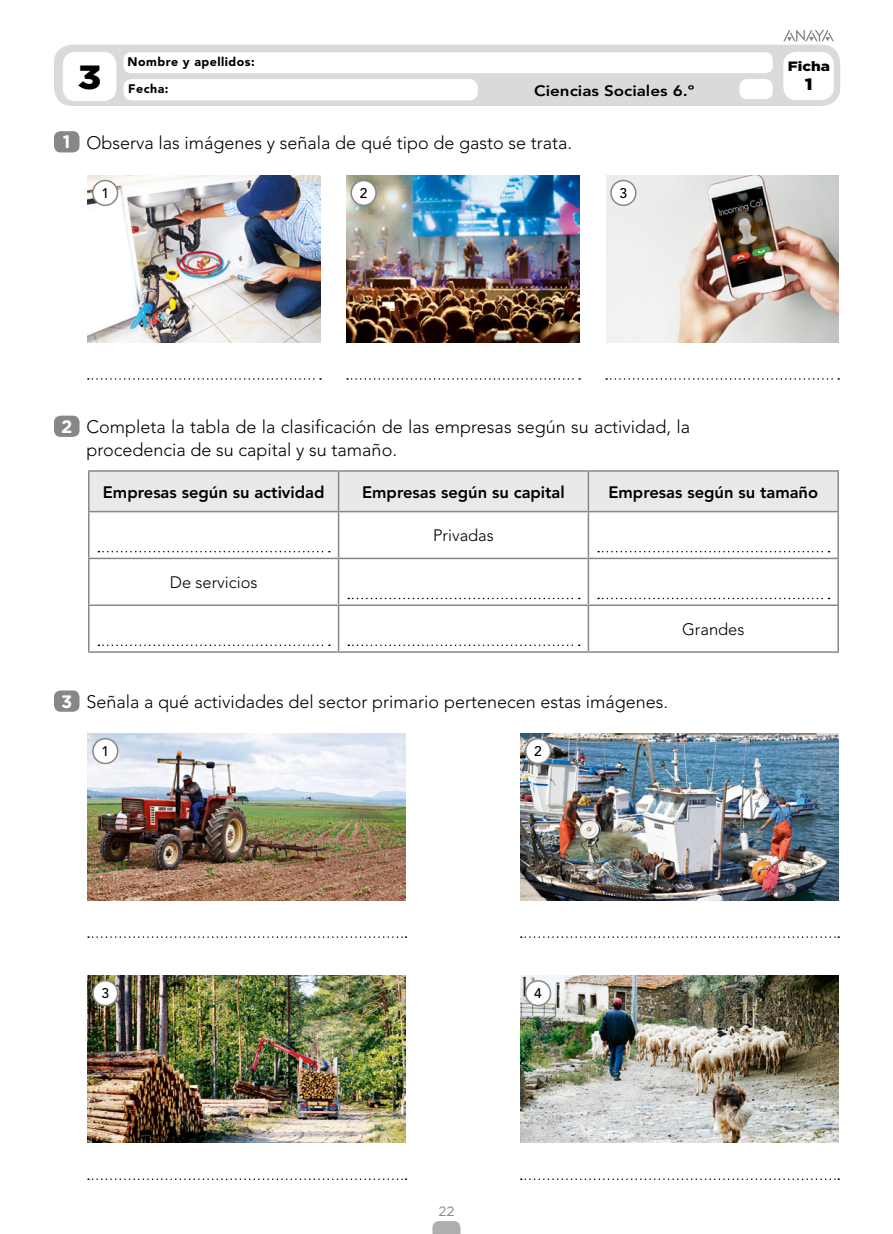
<style>
.page{position:relative;width:893px;height:1234px;background:#fff}
.page>*{position:absolute;margin:0;border:0;box-sizing:border-box;transform-origin:0 0}
.t1{font:900 33.45px "Gotham";color:#000;scale:1.13 1}
.nuclActiv1-9{font:300 18px/22.5px "Avenir LT Std";color:#000}
.t2{font:700 18px "Gotham";color:#fff}
.nuclActivSinEscribir{font:800 16.5px "Avenir LT Std";color:#000}
.nuclActivSinEscribir-2{font:300 16.5px "Avenir LT Std";color:#000}
.t3{font:900 16.5px "Gotham";color:#000;scale:1.13 1}
.t4{font:800 15px "Avenir LT Std";color:#000;scale:1.13 1}
.nuclActiv1-9-2{font:500 13.8px "Avenir LT Std";color:#000}
.t5{font:900 13.5px "Gotham";color:#000;scale:1.13 1}
.t6{font:13.5px "Gotham";color:#878787}
.t7{font:900 12.3px "Avenir LT Std";letter-spacing:.04em;color:#000}
</style>
<div class="page">
<svg style="left:432px;top:1221px;width:28px;height:12px"></svg>
<div style="left:54px;top:45px;width:786px;height:61px;background:#dadada;border-radius:18px"></div>
<div style="left:63px;top:52px;width:53px;height:49px;background:#fff;border-radius:13px"></div>
<div style="left:739px;top:79px;width:34px;height:20px;background:#fff;border-radius:8px"></div>
<div style="left:783px;top:52px;width:51px;height:48px;background:#fff;border-radius:13px"></div>
<div style="left:123px;top:79px;width:355px;height:21px;background:#fff;border-radius:9px"></div>
<div style="left:123px;top:52px;width:650px;height:21px;background:#fff;border-radius:8px"></div>
<svg style="left:783px;top:29px;width:51px;height:12px"></svg>
<div style="left:54px;top:131px;width:26px;height:21px;background:#878787;border-radius:7px"></div>
<div style="left:54px;top:690px;width:26px;height:21px;background:#878787;border-radius:7px"></div>
<div style="left:54px;top:415px;width:26px;height:22px;background:#878787;border-radius:7px"></div>
<div style="left:90px;top:471px;width:747px;height:39px;background:#e9e9e9"></div>
<svg style="left:90px;top:512px;width:747px;height:139px"></svg>
<hr style="left:88px;top:470px;width:251px;height:1px;background:#878787">
<hr style="left:88px;top:471px;width:2px;height:39px;background:#878787">
<hr style="left:339px;top:470px;width:249px;height:1px;background:#878787">
<hr style="left:338px;top:471px;width:1px;height:39px;background:#878787">
<hr style="left:588px;top:470px;width:251px;height:1px;background:#878787">
<hr style="left:588px;top:471px;width:1px;height:39px;background:#878787">
<hr style="left:837px;top:471px;width:2px;height:39px;background:#878787">
<hr style="left:88px;top:510px;width:251px;height:2px;background:#878787">
<hr style="left:88px;top:512px;width:2px;height:45px;background:#878787">
<hr style="left:339px;top:510px;width:249px;height:2px;background:#878787">
<hr style="left:338px;top:512px;width:1px;height:45px;background:#878787">
<hr style="left:588px;top:510px;width:251px;height:2px;background:#878787">
<hr style="left:588px;top:512px;width:1px;height:45px;background:#878787">
<hr style="left:837px;top:512px;width:2px;height:45px;background:#878787">
<hr style="left:88px;top:557px;width:251px;height:2px;background:#878787">
<hr style="left:88px;top:559px;width:2px;height:45px;background:#878787">
<hr style="left:339px;top:557px;width:249px;height:2px;background:#878787">
<hr style="left:338px;top:559px;width:1px;height:45px;background:#878787">
<hr style="left:588px;top:557px;width:251px;height:2px;background:#878787">
<hr style="left:588px;top:559px;width:1px;height:45px;background:#878787">
<hr style="left:837px;top:559px;width:2px;height:45px;background:#878787">
<hr style="left:88px;top:604px;width:251px;height:2px;background:#878787">
<hr style="left:88px;top:606px;width:2px;height:45px;background:#878787">
<hr style="left:339px;top:604px;width:249px;height:2px;background:#878787">
<hr style="left:338px;top:606px;width:1px;height:45px;background:#878787">
<hr style="left:588px;top:604px;width:251px;height:2px;background:#878787">
<hr style="left:588px;top:606px;width:1px;height:45px;background:#878787">
<hr style="left:837px;top:606px;width:2px;height:45px;background:#878787">
<hr style="left:88px;top:651px;width:251px;height:1px;background:#878787">
<hr style="left:339px;top:651px;width:249px;height:1px;background:#878787">
<hr style="left:588px;top:651px;width:251px;height:1px;background:#878787">
<svg style="left:98px;top:551px;width:232px;height:1px"></svg>
<svg style="left:598px;top:551px;width:231px;height:1px"></svg>
<svg style="left:348px;top:597px;width:232px;height:2px"></svg>
<svg style="left:598px;top:597px;width:231px;height:2px"></svg>
<svg style="left:98px;top:644px;width:232px;height:2px"></svg>
<svg style="left:348px;top:644px;width:232px;height:2px"></svg>
<img style="left:88px;top:175px;width:232px;height:167px">
<img style="left:521px;top:733px;width:317px;height:167px">
<img style="left:521px;top:975px;width:317px;height:167px">
<img style="left:88px;top:733px;width:317px;height:167px">
<img style="left:88px;top:975px;width:317px;height:167px">
<svg style="left:88px;top:378px;width:233px;height:1px"></svg>
<svg style="left:521px;top:936px;width:318px;height:1px"></svg>
<svg style="left:521px;top:1178px;width:318px;height:1px"></svg>
<svg style="left:88px;top:936px;width:318px;height:1px"></svg>
<svg style="left:88px;top:1178px;width:318px;height:1px"></svg>
<img style="left:347px;top:175px;width:232px;height:167px">
<svg style="left:347px;top:378px;width:233px;height:1px"></svg>
<img style="left:606px;top:175px;width:232px;height:167px">
<svg style="left:606px;top:378px;width:233px;height:1px"></svg>
<div style="left:93px;top:180px;width:25px;height:25px;background:#fff;border-radius:50%"></div>
<div style="left:92px;top:180px;width:26px;height:26px;border:2px solid #878787;border-radius:50%"></div>
<div style="left:526px;top:738px;width:24px;height:25px;background:#fff;border-radius:50%"></div>
<div style="left:525px;top:737px;width:26px;height:27px;border:2px solid #878787;border-radius:50%"></div>
<div style="left:526px;top:980px;width:24px;height:25px;background:#fff;border-radius:50%"></div>
<div style="left:525px;top:979px;width:26px;height:27px;border:2px solid #878787;border-radius:50%"></div>
<div style="left:93px;top:738px;width:25px;height:25px;background:#fff;border-radius:50%"></div>
<div style="left:92px;top:737px;width:26px;height:27px;border:2px solid #878787;border-radius:50%"></div>
<div style="left:93px;top:980px;width:25px;height:25px;background:#fff;border-radius:50%"></div>
<div style="left:92px;top:979px;width:26px;height:27px;border:2px solid #878787;border-radius:50%"></div>
<div style="left:351px;top:180px;width:25px;height:25px;background:#fff;border-radius:50%"></div>
<div style="left:351px;top:180px;width:26px;height:26px;border:2px solid #878787;border-radius:50%"></div>
<div style="left:611px;top:180px;width:25px;height:25px;background:#fff;border-radius:50%"></div>
<div style="left:610px;top:180px;width:26px;height:26px;border:2px solid #878787;border-radius:50%"></div>
<p class="t1" style="left:78px;top:54px;width:22px">3</p>
<p class="t7" style="left:127px;top:54px;width:129px">Nombre y apellidos:</p>
<p class="t5" style="left:788px;top:56px;width:39px">Ficha</p>
<p class="t7" style="left:128px;top:81px;width:42px">Fecha:</p>
<p class="t3" style="left:805px;top:73px;width:8px">1</p>
<p class="t4" style="left:534px;top:82px;width:143px">Ciencias Sociales 6.º</p>
<p class="t2" style="left:63px;top:130px;width:9px">1</p>
<p class="nuclActiv1-9" style="left:87px;top:131px;width:487px">Observa las imágenes y señala de qué tipo de gasto se trata.</p>
<p class="nuclActiv1-9-2" style="left:101px;top:185px;width:9px">1</p>
<p class="nuclActiv1-9-2" style="left:360px;top:185px;width:9px">2</p>
<p class="nuclActiv1-9-2" style="left:620px;top:185px;width:9px">3</p>
<p class="t2" style="left:61px;top:414px;width:13px">2</p>
<p class="nuclActiv1-9" style="left:87px;top:415px;width:605px">Completa la tabla de la clasificación de las empresas según su actividad, la procedencia de su capital y su tamaño.</p>
<p class="nuclActivSinEscribir" style="left:103px;top:482px;width:223px">Empresas según su actividad</p>
<p class="nuclActivSinEscribir" style="left:362px;top:482px;width:204px">Empresas según su capital</p>
<p class="nuclActivSinEscribir" style="left:608px;top:482px;width:211px">Empresas según su tamaño</p>
<p class="nuclActivSinEscribir-2" style="left:433px;top:525px;width:62px">Privadas</p>
<p class="nuclActivSinEscribir-2" style="left:170px;top:572px;width:89px">De servicios</p>
<p class="nuclActivSinEscribir-2" style="left:682px;top:619px;width:64px">Grandes</p>
<p class="t2" style="left:61px;top:689px;width:13px">3</p>
<p class="nuclActiv1-9" style="left:87px;top:690px;width:583px">Señala a qué actividades del sector primario pertenecen estas imágenes.</p>
<p class="nuclActiv1-9-2" style="left:101px;top:743px;width:9px">1</p>
<p class="nuclActiv1-9-2" style="left:101px;top:985px;width:9px">3</p>
<p class="nuclActiv1-9-2" style="left:534px;top:743px;width:9px">2</p>
<p class="nuclActiv1-9-2" style="left:534px;top:985px;width:9px">4</p>
<p class="t6" style="left:438px;top:1202px;width:18px">22</p>
</div>
